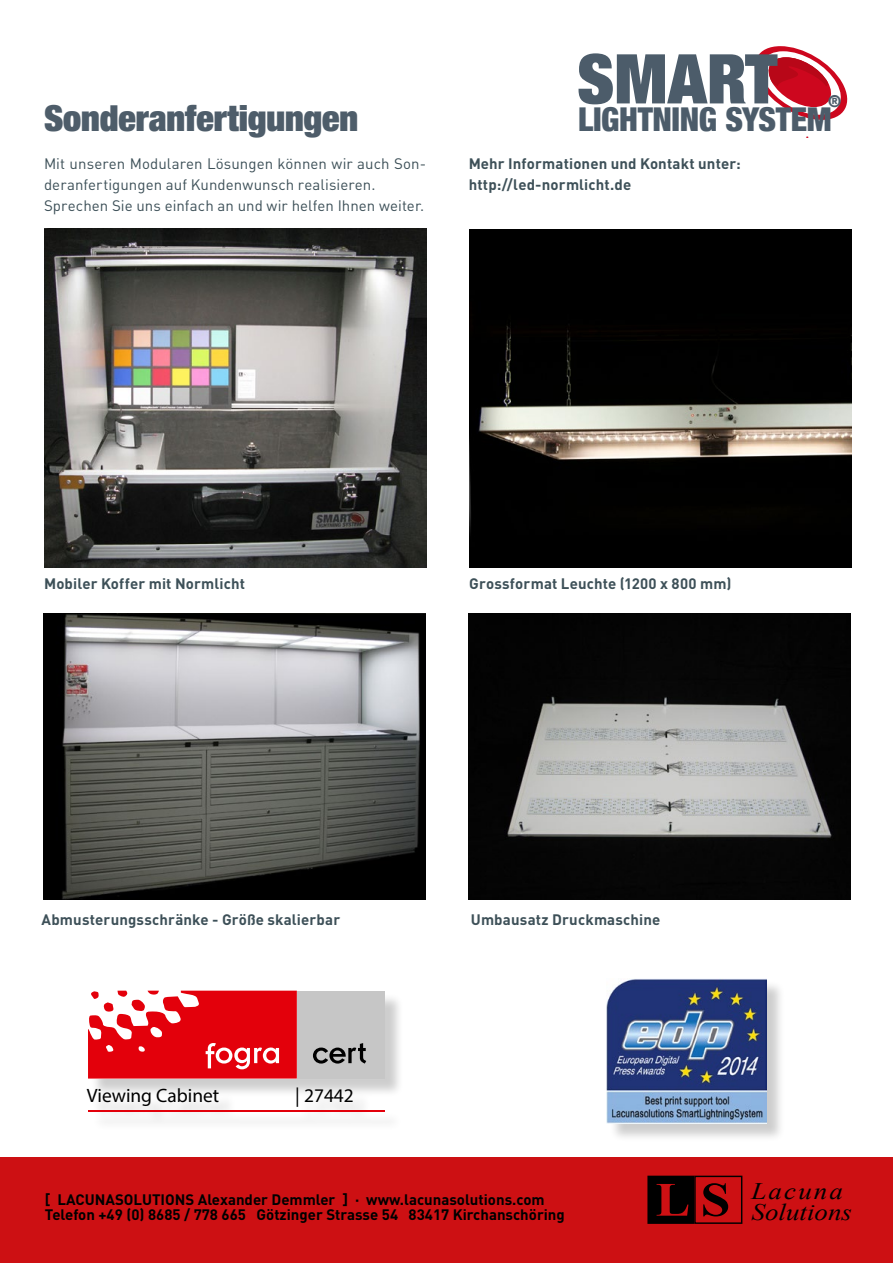
<style>
.page{position:relative;width:893px;height:1263px;background:#fff}
.page>*{position:absolute;margin:0;border:0;box-sizing:border-box;transform-origin:0 0}
.t1{font:900 expanded 36px "Helvetica Neue LT";color:#4e5d6a}
.t2{font:900 condensed 32.85px "Helvetica Neue";letter-spacing:-.01em;color:#4c5c6a}
.t3{font:italic 23.7px/21px "Times New Roman";color:#000;scale:1.14 1}
.t4{font:700 19.35px "Rotis Sans Serif";color:#000}
.t5{font:900 condensed 16.35px "Helvetica Neue";color:#4c5c6a}
.t6{font:700 15px/21px "DIN";letter-spacing:.01em;color:#3d5058}
.t7{font:15px/21px "DIN Regular Alternate";letter-spacing:.005em;color:#3d5058}
.t8{font:700 15px/15px "DIN";color:#000}
</style>
<div class="page">
<div style="left:0;top:1157px;width:893px;height:106px;background:#cd1013"></div>
<svg style="left:647px;top:1176px;width:47px;height:48px;background:#210203"></svg>
<div style="left:694px;top:1176px;width:48px;height:48px;border:1px solid #000"></div>
<svg style="left:703px;top:1183px;width:25px;height:33px"></svg>
<svg style="left:578px;top:46px;width:270px;height:74px"></svg>
<img style="left:44px;top:228px;width:382px;height:340px">
<img style="left:468px;top:613px;width:382px;height:287px">
<img style="left:469px;top:230px;width:382px;height:337px">
<img style="left:44px;top:613px;width:382px;height:287px">
<div style="left:90px;top:992px;width:313px;height:138px;background:#000;opacity:.2"></div>
<svg style="left:88px;top:991px;width:209px;height:87px"></svg>
<div style="left:297px;top:991px;width:88px;height:87px;background:#c6c6c6"></div>
<svg style="left:313px;top:1043px;width:53px;height:20px"></svg>
<hr style="left:88px;top:1109px;width:297px;height:2px;background:#e3000b">
<div style="left:608px;top:980px;width:177px;height:163px;background:#000;opacity:.2"></div>
<img style="left:607px;top:978px;width:159px;height:145px">
<h1 class="t1" style="left:44px;top:95px;width:316px">Sonderanfertigungen</h1>
<p class="t5" style="left:828px;top:87px;width:15px">®</p>
<h2 class="t2" style="left:578px;top:92px;width:255px">LIGHTNING SYSTEM</h2>
<p class="t7" style="left:44px;top:152px;width:384px">Mit unseren Modularen Lösungen können wir auch Son&shy;deranfertigungen auf Kundenwunsch realisieren.<br>Sprechen Sie uns einfach an und wir helfen Ihnen weiter.</p>
<p class="t6" style="left:469px;top:152px;width:274px">Mehr Informationen und Kontakt unter: http://led-normlicht.de</p>
<p class="t6" style="left:44px;top:572px;width:202px">Mobiler Koffer mit Normlicht</p>
<p class="t6" style="left:469px;top:572px;width:264px">Grossformat Leuchte (1200 x 800 mm)</p>
<p class="t6" style="left:41px;top:908px;width:300px">Abmusterungsschränke - Größe skalierbar</p>
<p class="t6" style="left:471px;top:908px;width:191px">Umbausatz Druckmaschine</p>
<p class="t4" style="left:87px;top:1083px;width:134px">Viewing Cabinet</p>
<p class="t4" style="left:295px;top:1083px;width:60px">| 27442</p>
<p class="t8" style="left:45px;top:1192px;width:521px">[ LACUNASOLUTIONS Alexander Demmler ] · www.lacunasolutions.com<br>Telefon +49 (0) 8685 / 778 665 Götzinger Strasse 54 83417 Kirchanschöring</p>
<h3 class="t3" style="left:751px;top:1179px;width:90px">Lacuna<br>Solutions</h3>
</div>
